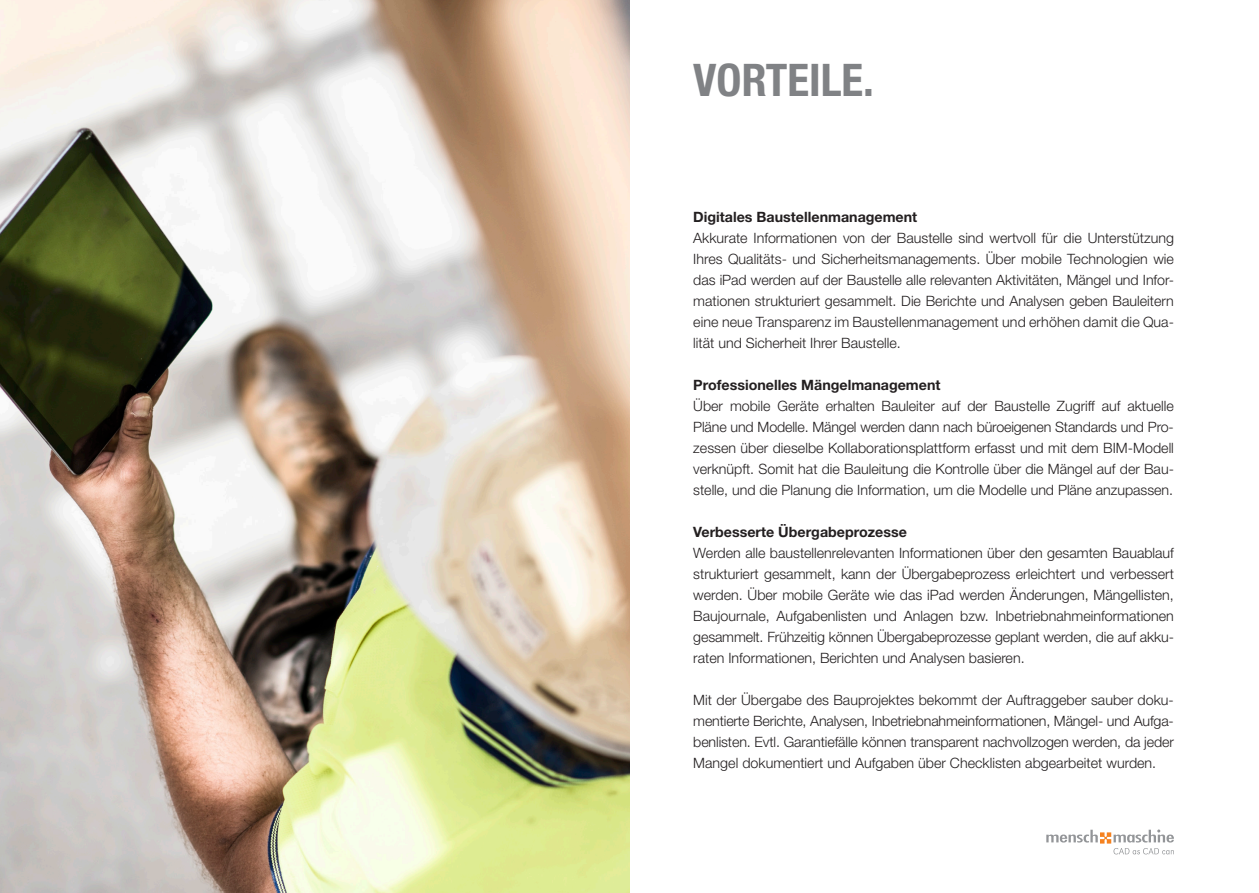
<style>
.page{position:relative;width:1259px;height:893px;background:#fff}
.page>*{position:absolute;margin:0;border:0;box-sizing:border-box;transform-origin:0 0}
.t1{font:700 condensed 45px "Helvetica Neue LT";color:#808285}
.t2{font:300 14.25px/21px "Helvetica Neue LT";color:#231f20;text-align:justify}
.t3{font:700 14.25px "Helvetica Neue LT";color:#231f20}
</style>
<div class="page">
<img style="left:0;top:0;width:629px;height:893px">
<svg style="left:1046px;top:829px;width:128px;height:25px"></svg>
<h1 class="t1" style="left:693px;top:53px;width:182px">VORTEILE.</h1>
<p class="t3" style="left:693px;top:208px;width:225px">Digitales Baustellenmanagement</p>
<p class="t2" style="left:693px;top:227px;width:482px">Akkurate Informationen von der Baustelle sind wertvoll für die Unterstützung Ihres Qualitäts- und Sicherheitsmanagements. Über mobile Technologien wie das iPad werden auf der Baustelle alle relevanten Aktivitäten, Mängel und Infor&shy;mationen strukturiert gesammelt. Die Berichte und Analysen geben Bauleitern eine neue Transparenz im Baustellenmanagement und erhöhen damit die Qua&shy;lität und Sicherheit Ihrer Baustelle.</p>
<p class="t3" style="left:693px;top:376px;width:249px">Professionelles Mängelmanagement</p>
<p class="t2" style="left:693px;top:395px;width:482px">Über mobile Geräte erhalten Bauleiter auf der Baustelle Zugriff auf aktuelle Pläne und Modelle. Mängel werden dann nach büroeigenen Standards und Pro&shy;zessen über dieselbe Kollaborationsplattform erfasst und mit dem BIM-Modell verknüpft. Somit hat die Bauleitung die Kontrolle über die Mängel auf der Bau&shy;stelle, und die Planung die Information, um die Modelle und Pläne anzupassen.</p>
<p class="t3" style="left:693px;top:523px;width:215px">Verbesserte Übergabeprozesse</p>
<p class="t2" style="left:693px;top:542px;width:482px">Werden alle baustellenrelevanten Informationen über den gesamten Bauablauf strukturiert gesammelt, kann der Übergabeprozess erleichtert und verbessert werden. Über mobile Geräte wie das iPad werden Änderungen, Mängellisten, Baujournale, Aufgabenlisten und Anlagen bzw. Inbetriebnahmeinformationen gesammelt. Frühzeitig können Übergabeprozesse geplant werden, die auf akku&shy;raten Informationen, Berichten und Analysen basieren.</p>
<p class="t2" style="left:693px;top:689px;width:482px">Mit der Übergabe des Bauprojektes bekommt der Auftraggeber sauber doku&shy;mentierte Berichte, Analysen, Inbetriebnahmeinformationen, Mängel- und Aufga&shy;benlisten. Evtl. Garantiefälle können transparent nachvollzogen werden, da jeder Mangel dokumentiert und Aufgaben über Checklisten abgearbeitet wurden.</p>
</div>
